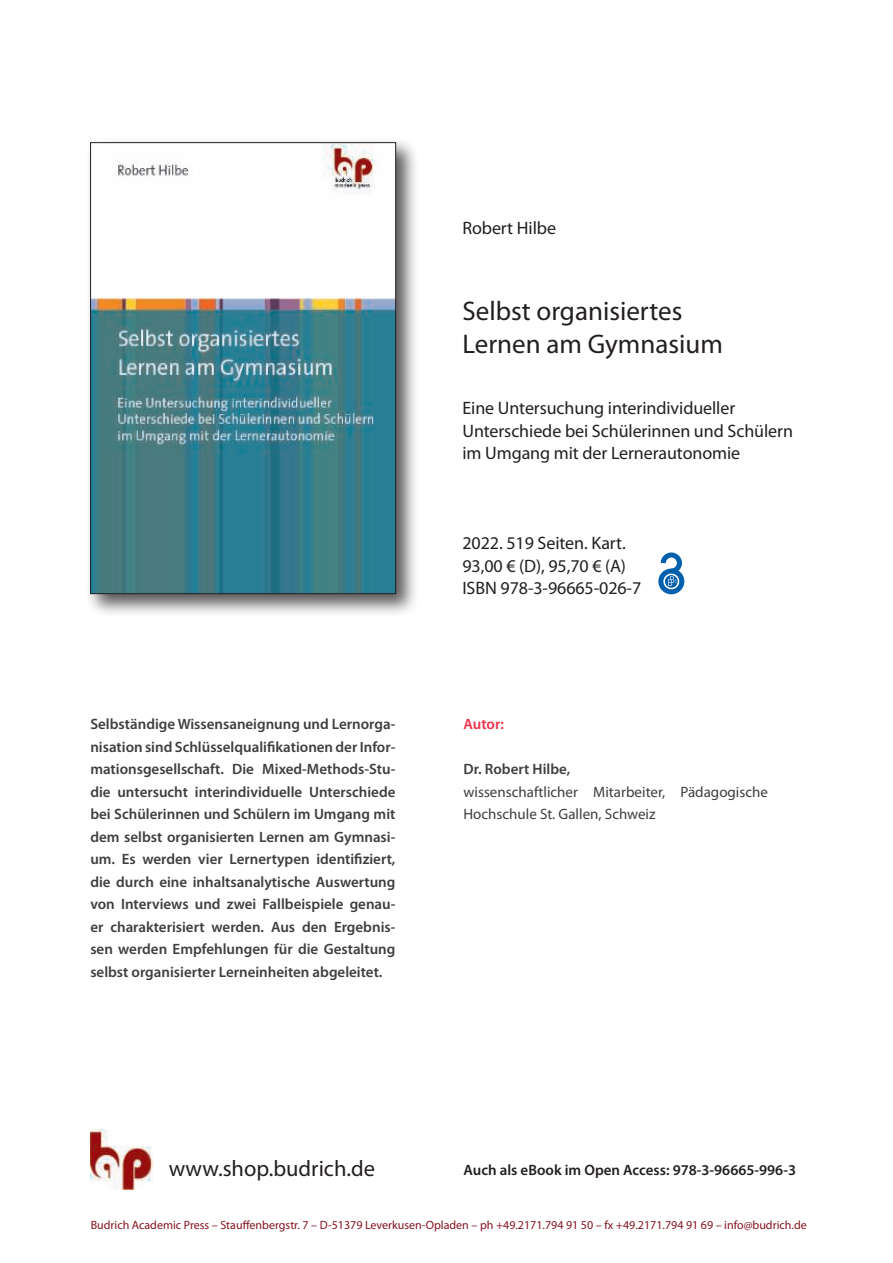
<style>
.page{position:relative;width:893px;height:1263px;background:#fff}
.page>*{position:absolute;margin:0;border:0;box-sizing:border-box;transform-origin:0 0}
.t1{font:27px/33px "Myriad Pro";color:#231f20}
.t2{font:22.5px "Myriad Pro";color:#231f20}
.t3{font:18px/22.5px "Myriad Pro";letter-spacing:-.005em;color:#231f20}
.t4{font:600 15px/22.5px "Myriad Pro";color:#3e3e3f;text-align:justify}
.t5{font:15px/22.5px "Myriad Pro";color:#3e3e3f}
.t6{font:600 15px "Myriad Pro";color:#231f20}
.t7{font:600 15px "Myriad Pro";letter-spacing:-.005em;color:#ee314a}
.t8{font:12px "Myriad Pro";color:#851420}
</style>
<div class="page">
<div style="left:85px;top:137px;width:334px;height:480px;background:#231f20;opacity:.75"></div>
<img style="left:92px;top:144px;width:302px;height:448px">
<div style="left:90px;top:142px;width:306px;height:452px;border:1px solid #231f20"></div>
<img style="left:90px;top:1129px;width:62px;height:61px">
<div style="left:658px;top:568px;width:26px;height:26px;border:5px solid #0160ae;border-radius:50%"></div>
<svg style="left:665px;top:575px;width:13px;height:13px"></svg>
<svg style="left:658px;top:552px;width:26px;height:34px"></svg>
<p class="t3" style="left:462px;top:218px;width:95px">Robert Hilbe</p>
<h1 class="t1" style="left:462px;top:296px;width:262px">Selbst organisiertes<br>Lernen am Gymnasium</h1>
<p class="t3" style="left:462px;top:398px;width:332px">Eine Untersuchung interindividueller<br>Unterschiede bei Schülerinnen und Schülern im Umgang mit der Lernerautonomie</p>
<p class="t4" style="left:90px;top:714px;width:307px">Selbständige Wissensaneignung und Lernorga&shy;nisation sind Schlüsselqualifikationen der Infor&shy;mationsgesellschaft. Die Mixed-Methods-Stu&shy;die untersucht interindividuelle Unterschiede bei Schülerinnen und Schülern im Umgang mit dem selbst organisierten Lernen am Gymnasi&shy;um. Es werden vier Lernertypen identifiziert, die durch eine inhaltsanalytische Auswertung von Interviews und zwei Fallbeispiele genau&shy;er charakterisiert werden. Aus den Ergebnis&shy;sen werden Empfehlungen für die Gestaltung selbst organisierter Lerneinheiten abgeleitet.</p>
<p class="t3" style="left:462px;top:533px;width:180px">2022. 519 Seiten. Kart.<br>93,00 € (D), 95,70 € (A)<br>ISBN 978-3-96665-026-7</p>
<p class="t7" style="left:463px;top:718px;width:42px">Autor:</p>
<p class="t4" style="left:463px;top:759px;width:108px">Dr. Robert Hilbe,</p>
<p class="t5" style="left:463px;top:781px;width:306px">wissenschaftlicher Mitarbeiter, Pädagogische<br>Hochschule St. Gallen, Schweiz</p>
<h2 class="t2" style="left:169px;top:1160px;width:208px">www.shop.budrich.de</h2>
<p class="t6" style="left:463px;top:1164px;width:334px">Auch als eBook im Open Access: 978-3-96665-996-3</p>
<p class="t8" style="left:91px;top:1220px;width:718px">Budrich Academic Press – Stauffenbergstr. 7 – D-51379 Leverkusen-Opladen – ph +49.2171.794 91 50 – fx +49.2171.794 91 69 – info@budrich.de</p>
</div>
